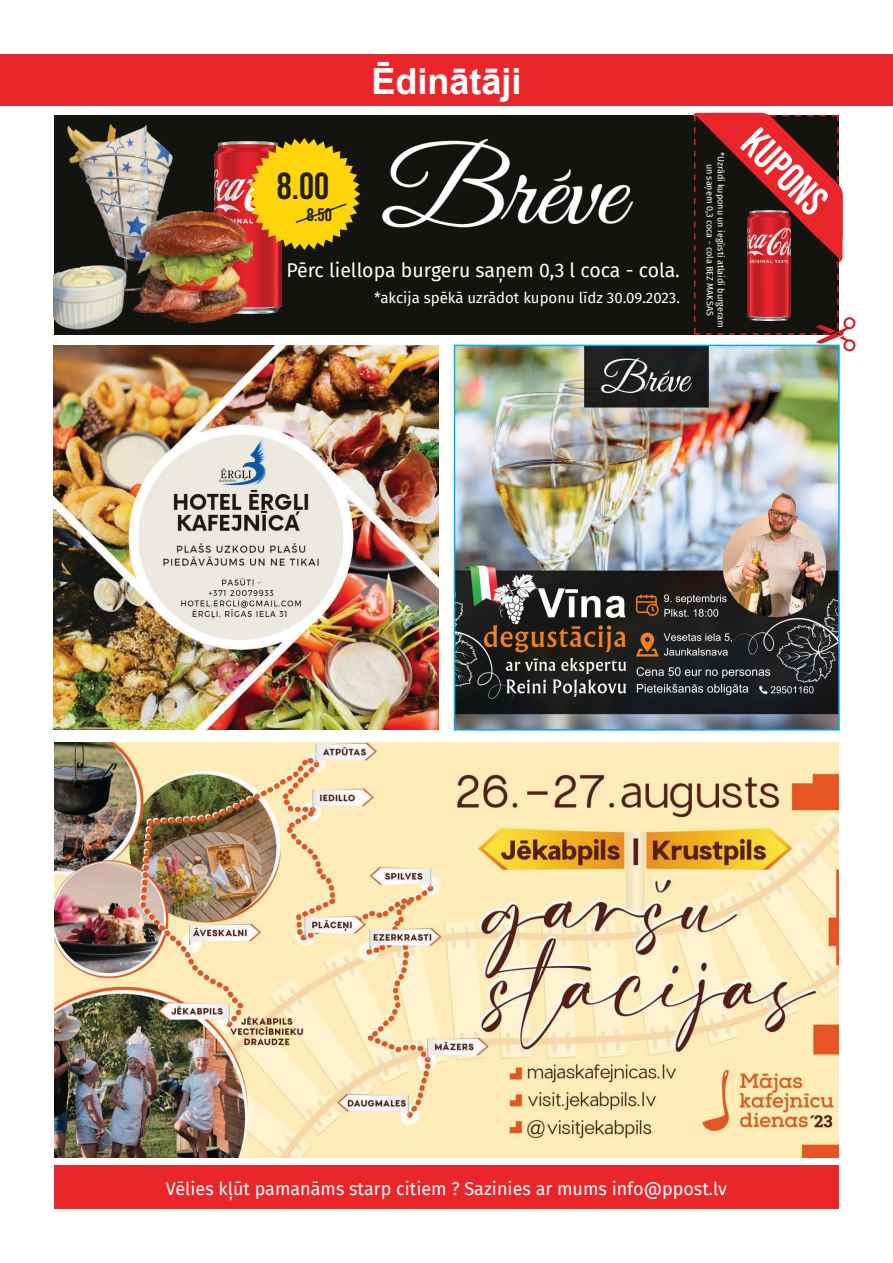
<style>
.page{position:relative;width:893px;height:1263px;background:#fff}
.page>*{position:absolute;margin:0;border:0;box-sizing:border-box;transform-origin:0 0}
.t1{font:42px "Bebas Neue";color:#fff}
.t2{font:37.5px "Bebas Neue";color:#231f20}
.t3{font:700 36px "Arial";color:#fff}
.t4{font:19.5px "Fira Sans";color:#fff}
.t5{font:18px "Fira Sans";color:#fff}
.t6{font:18px "Bebas Neue";color:#231f20}
.t7{font:15px "Fira Sans";color:#fff}
.t8{font:9px "Fira Sans";color:#fff}
</style>
<div class="page">
<div style="left:54px;top:1165px;width:785px;height:44px;background:#ea262b"></div>
<div style="left:0;top:54px;width:893px;height:52px;background:#ea262b"></div>
<div style="left:54px;top:115px;width:785px;height:220px;background:#13140f"></div>
<img style="left:252px;top:250px;width:30px;height:63px">
<img style="left:54px;top:124px;width:198px;height:206px">
<svg style="left:248px;top:138px;width:112px;height:112px"></svg>
<img style="left:382px;top:138px;width:252px;height:90px">
<svg style="left:693px;top:113px;width:162px;height:238px"></svg>
<img style="left:747px;top:210px;width:44px;height:111px">
<img style="left:457px;top:348px;width:380px;height:380px">
<div style="left:454px;top:345px;width:386px;height:386px;border:2px solid #00aeef"></div>
<img style="left:54px;top:345px;width:384px;height:385px">
<img style="left:54px;top:742px;width:785px;height:415px">
<p class="t2" style="left:277px;top:165px;width:54px">8.00</p>
<p class="t6" style="left:307px;top:205px;width:26px">8.50</p>
<p class="t3" style="left:371px;top:56px;width:152px">Ēdinātāji</p>
<p class="t4" style="left:286px;top:256px;width:395px">Pērc liellopa burgeru saņem 0,3 l coca - cola.</p>
<p class="t7" style="left:374px;top:286px;width:307px">*akcija spēkā uzrādot kuponu līdz 30.09.2023.</p>
<p class="t8" style="left:728px;top:152px;width:177px;rotate:90deg">*Uzrādi kuponu un iegūsti atlaidi burgeram</p>
<p class="t8" style="left:717px;top:163px;width:154px;rotate:90deg">un saņem 0,3 coca - cola BEZ MAKSAS</p>
<p class="t1" style="left:766px;top:119px;width:102px;rotate:45deg">Kupons</p>
<p class="t5" style="left:166px;top:1175px;width:563px">Vēlies kļūt pamanāms starp citiem ? Sazinies ar mums info@ppost.lv</p>
</div>
